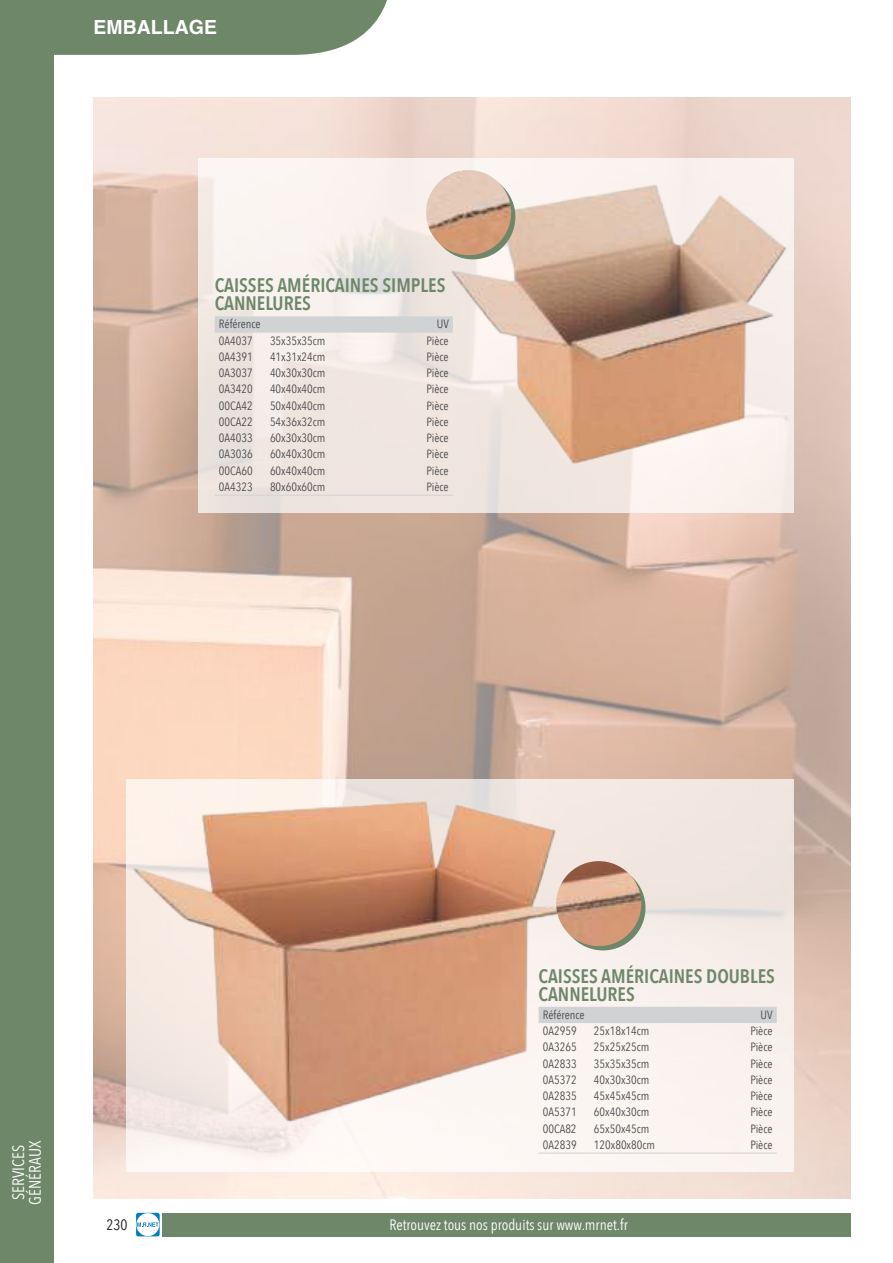
<style>
.page{position:relative;width:893px;height:1263px;background:#fff}
.page>*{position:absolute;margin:0;border:0;box-sizing:border-box;transform-origin:0 0}
.t1{font:600 19.5px/18px "Avenir Next Condensed";color:#6e8769}
.t2{font:700 19.5px "Helvetica";color:#fff}
.t3{font:16.5px/16.5px "Avenir Next Condensed";color:#fff}
.t4{font:15px "Avenir Next Condensed";color:#fff}
.t5{font:15px "Avenir Next Condensed";color:#221f1f}
.t6{font:12px "Avenir Next Condensed";color:#4c4c4e}
</style>
<div class="page">
<div style="left:0;top:0;width:53px;height:1263px;background:#6e8769"></div>
<div style="left:162px;top:1213px;width:688px;height:23px;background:#6e8769"></div>
<svg style="left:136px;top:1213px;width:24px;height:23px"></svg>
<div style="left:136px;top:1213px;width:23px;height:23px;background:#fff;border-radius:50%"></div>
<svg style="left:137px;top:1222px;width:22px;height:5px"></svg>
<svg style="left:53px;top:0;width:334px;height:55px;background:#778f73"></svg>
<img style="left:94px;top:97px;width:756px;height:1102px">
<svg style="left:126px;top:779px;width:667px;height:392px;fill:#f8f0ec"></svg>
<div style="left:600px;top:1007px;width:177px;height:16px;background:#d1d2d4"></div>
<hr style="left:539px;top:1153px;width:51px;height:1px;background:#d1d2d4">
<hr style="left:590px;top:1153px;width:107px;height:1px;background:#d1d2d4">
<hr style="left:697px;top:1153px;width:80px;height:1px;background:#d1d2d4">
<svg style="left:198px;top:158px;width:595px;height:355px;fill:#f2e8e3"></svg>
<svg style="left:215px;top:316px;width:232px;height:17px;background:#d2d3d4"></svg>
<hr style="left:215px;top:495px;width:51px;height:1px;background:#d1d2d4">
<hr style="left:266px;top:495px;width:104px;height:1px;background:#d1d2d4">
<hr style="left:370px;top:495px;width:83px;height:1px;background:#d1d2d4">
<img style="left:129px;top:784px;width:471px;height:351px">
<img style="left:447px;top:181px;width:343px;height:285px">
<div style="left:430px;top:174px;width:85px;height:85px;background:#6e8769;border-radius:50%"></div>
<img style="left:426px;top:170px;width:85px;height:85px;border-radius:43px">
<svg style="left:560px;top:865px;width:85px;height:85px"></svg>
<img style="left:556px;top:861px;width:85px;height:85px;border-radius:43px">
<h1 class="t2" style="left:94px;top:16px;width:125px">EMBALLAGE</h1>
<h1 class="t1" style="left:215px;top:276px;width:232px">CAISSES AMÉRICAINES SIMPLES<br>CANNELURES</h1>
<p class="t6" style="left:219px;top:317px;width:43px">Référence</p>
<p class="t6" style="left:437px;top:317px;width:14px">UV</p>
<p class="t6" style="left:219px;top:334px;width:35px">0A4037</p>
<p class="t6" style="left:270px;top:334px;width:57px">35x35x35cm</p>
<p class="t6" style="left:427px;top:334px;width:24px">Pièce</p>
<p class="t6" style="left:219px;top:350px;width:35px">0A4391</p>
<p class="t6" style="left:270px;top:350px;width:57px">41x31x24cm</p>
<p class="t6" style="left:427px;top:350px;width:24px">Pièce</p>
<p class="t6" style="left:219px;top:366px;width:35px">0A3037</p>
<p class="t6" style="left:270px;top:366px;width:57px">40x30x30cm</p>
<p class="t6" style="left:427px;top:366px;width:24px">Pièce</p>
<p class="t6" style="left:219px;top:382px;width:35px">0A3420</p>
<p class="t6" style="left:270px;top:382px;width:57px">40x40x40cm</p>
<p class="t6" style="left:427px;top:382px;width:24px">Pièce</p>
<p class="t6" style="left:219px;top:399px;width:35px">00CA42</p>
<p class="t6" style="left:270px;top:399px;width:57px">50x40x40cm</p>
<p class="t6" style="left:427px;top:399px;width:24px">Pièce</p>
<p class="t6" style="left:219px;top:415px;width:35px">00CA22</p>
<p class="t6" style="left:270px;top:415px;width:57px">54x36x32cm</p>
<p class="t6" style="left:427px;top:415px;width:24px">Pièce</p>
<p class="t6" style="left:219px;top:431px;width:35px">0A4033</p>
<p class="t6" style="left:270px;top:431px;width:57px">60x30x30cm</p>
<p class="t6" style="left:427px;top:431px;width:24px">Pièce</p>
<p class="t6" style="left:219px;top:447px;width:35px">0A3036</p>
<p class="t6" style="left:270px;top:447px;width:57px">60x40x30cm</p>
<p class="t6" style="left:427px;top:447px;width:24px">Pièce</p>
<p class="t6" style="left:219px;top:464px;width:35px">00CA60</p>
<p class="t6" style="left:270px;top:464px;width:57px">60x40x40cm</p>
<p class="t6" style="left:427px;top:464px;width:24px">Pièce</p>
<p class="t6" style="left:219px;top:480px;width:35px">0A4323</p>
<p class="t6" style="left:270px;top:480px;width:57px">80x60x60cm</p>
<p class="t6" style="left:427px;top:480px;width:24px">Pièce</p>
<h2 class="t3" style="left:10px;top:1204px;width:65px;rotate:-90deg">SERVICES<br>GÉNÉRAUX</h2>
<h1 class="t1" style="left:539px;top:966px;width:238px">CAISSES AMÉRICAINES DOUBLES<br>CANNELURES</h1>
<p class="t6" style="left:543px;top:1008px;width:43px">Référence</p>
<p class="t6" style="left:761px;top:1008px;width:14px">UV</p>
<p class="t6" style="left:543px;top:1024px;width:35px">0A2959</p>
<p class="t6" style="left:594px;top:1024px;width:57px">25x18x14cm</p>
<p class="t6" style="left:750px;top:1024px;width:24px">Pièce</p>
<p class="t6" style="left:543px;top:1040px;width:35px">0A3265</p>
<p class="t6" style="left:594px;top:1040px;width:57px">25x25x25cm</p>
<p class="t6" style="left:750px;top:1040px;width:24px">Pièce</p>
<p class="t6" style="left:543px;top:1057px;width:35px">0A2833</p>
<p class="t6" style="left:594px;top:1057px;width:57px">35x35x35cm</p>
<p class="t6" style="left:750px;top:1057px;width:24px">Pièce</p>
<p class="t6" style="left:543px;top:1073px;width:35px">0A5372</p>
<p class="t6" style="left:594px;top:1073px;width:57px">40x30x30cm</p>
<p class="t6" style="left:750px;top:1073px;width:24px">Pièce</p>
<p class="t6" style="left:543px;top:1089px;width:35px">0A2835</p>
<p class="t6" style="left:594px;top:1089px;width:57px">45x45x45cm</p>
<p class="t6" style="left:750px;top:1089px;width:24px">Pièce</p>
<p class="t6" style="left:543px;top:1105px;width:35px">0A5371</p>
<p class="t6" style="left:594px;top:1105px;width:57px">60x40x30cm</p>
<p class="t6" style="left:750px;top:1105px;width:24px">Pièce</p>
<p class="t6" style="left:543px;top:1122px;width:35px">00CA82</p>
<p class="t6" style="left:594px;top:1122px;width:57px">65x50x45cm</p>
<p class="t6" style="left:750px;top:1122px;width:24px">Pièce</p>
<p class="t6" style="left:543px;top:1138px;width:35px">0A2839</p>
<p class="t6" style="left:594px;top:1138px;width:63px">120x80x80cm</p>
<p class="t6" style="left:750px;top:1138px;width:24px">Pièce</p>
<p class="t5" style="left:106px;top:1216px;width:23px">230</p>
<p class="t4" style="left:389px;top:1219px;width:240px">Retrouvez tous nos produits sur www.mrnet.fr</p>
</div>
